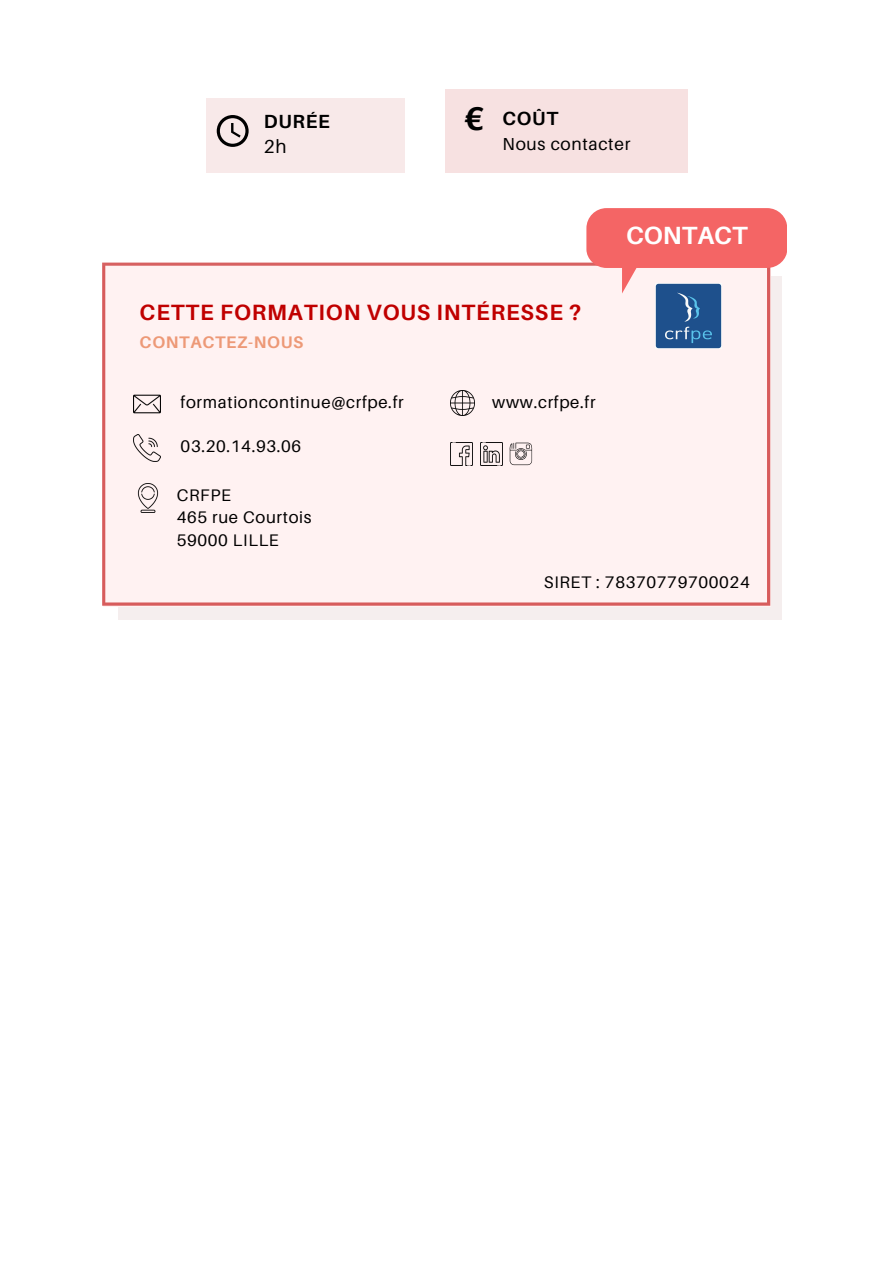
<style>
.page{position:relative;width:894px;height:1264px;background:#fff}
.page>*{position:absolute;margin:0;border:0;box-sizing:border-box;transform-origin:0 0}
.t1{font:700 32.85px "Aileron";color:#000}
.t2{font:700 24.9px "Aileron";color:#fff}
.t3{font:700 22.05px "Aileron";letter-spacing:.04em;color:#c00000}
.t4{font:700 19.05px "Aileron";letter-spacing:.04em;color:#000}
.t5{font:18.75px "Aileron";color:#000}
.t6{font:17.4px "Aileron";letter-spacing:.04em;color:#000}
.t7{font:16.8px/22.5px "Aileron";letter-spacing:.04em;color:#000}
.t8{font:700 16.8px "Aileron";letter-spacing:.04em;color:#ed9977}
</style>
<div class="page">
<svg style="left:118px;top:277px;width:663px;height:343px;background:#f4e8e8"></svg>
<div style="left:102px;top:262px;width:668px;height:343px;background:#fff2f2"></div>
<svg style="left:586px;top:208px;width:201px;height:85px"></svg>
<img style="left:655px;top:283px;width:66px;height:66px">
<img style="left:450px;top:442px;width:22px;height:23px">
<img style="left:480px;top:442px;width:22px;height:23px">
<img style="left:134px;top:390px;width:27px;height:27px">
<img style="left:134px;top:435px;width:27px;height:27px">
<img style="left:450px;top:391px;width:25px;height:25px">
<img style="left:134px;top:483px;width:29px;height:29px">
<svg style="left:509px;top:442px;width:23px;height:23px"></svg>
<div style="left:206px;top:98px;width:198px;height:75px;background:#f8e9e9"></div>
<svg style="left:217px;top:115px;width:31px;height:32px"></svg>
<div style="left:444px;top:89px;width:243px;height:84px;background:#f7e1e1"></div>
<p class="t4" style="left:264px;top:110px;width:68px">DURÉE</p>
<p class="t1" style="left:464px;top:98px;width:22px">€</p>
<p class="t5" style="left:264px;top:135px;width:24px">2h</p>
<p class="t4" style="left:502px;top:106px;width:57px">COÛT</p>
<p class="t6" style="left:502px;top:133px;width:129px">Nous contacter</p>
<p class="t2" style="left:625px;top:220px;width:123px">CONTACT</p>
<p class="t3" style="left:140px;top:298px;width:443px">CETTE FORMATION VOUS INTÉRESSE ?</p>
<p class="t8" style="left:140px;top:332px;width:165px">CONTACTEZ-NOUS</p>
<p class="t7" style="left:180px;top:391px;width:224px">formationcontinue@crfpe.fr</p>
<p class="t7" style="left:180px;top:435px;width:122px">03.20.14.93.06</p>
<p class="t7" style="left:177px;top:483px;width:136px">CRFPE<br>465 rue Courtois<br>59000 LILLE</p>
<p class="t7" style="left:492px;top:390px;width:105px">www.crfpe.fr</p>
<p class="t7" style="left:544px;top:571px;width:207px">SIRET : 78370779700024</p>
</div>
